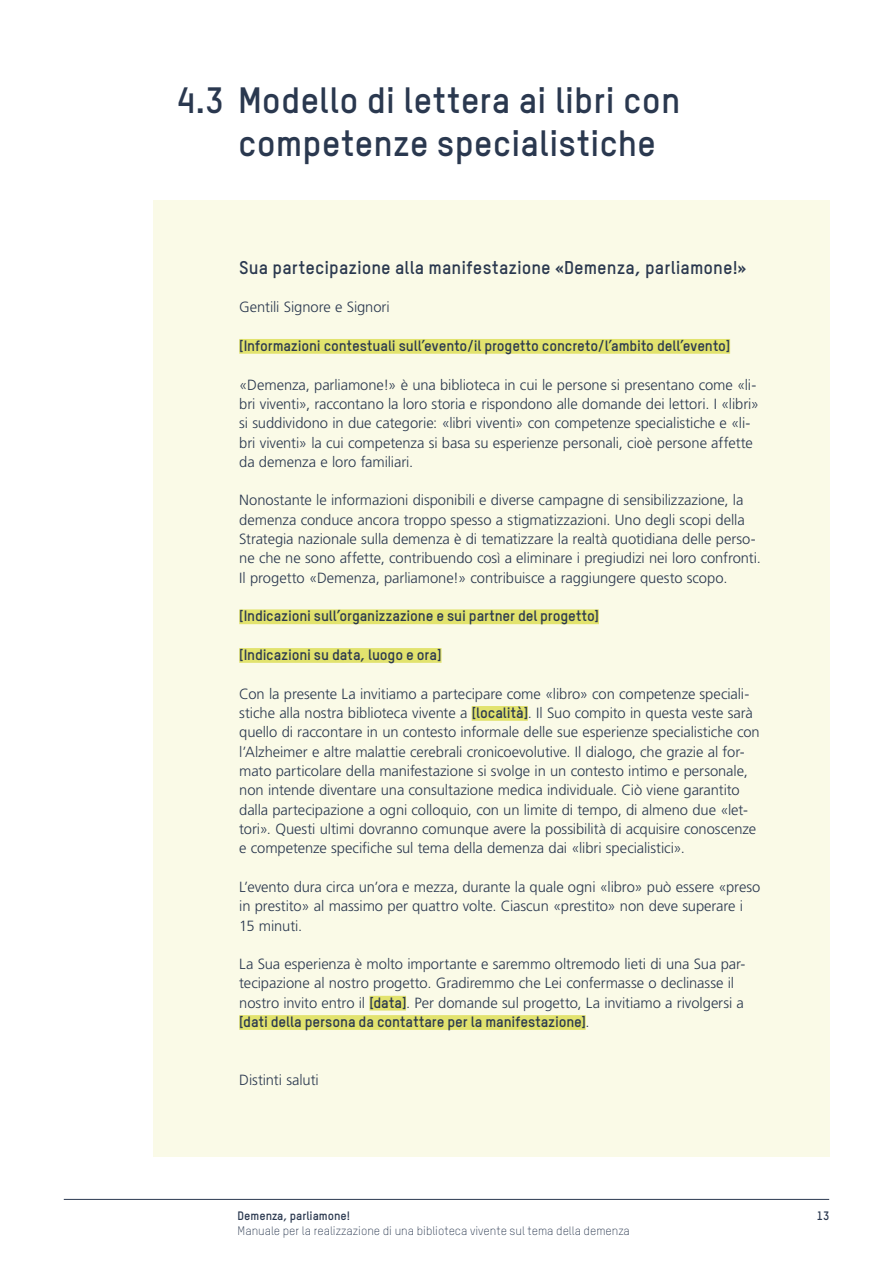
<style>
.page{position:relative;width:893px;height:1263px;background:#fff}
.page>*{position:absolute;margin:0;border:0;box-sizing:border-box;transform-origin:0 0}
.Titel{font:700 36px/43.2px "TSTAR";color:#2a384f}
.t1{font:700 18.15px "TSTAR";letter-spacing:.005em;color:#2a384f}
.t2{font:300 14.7px/19.4px "Frutiger";letter-spacing:-.005em;color:#2a384f}
.t3{font:700 14.7px "TSTAR";letter-spacing:-.005em;color:#2a384f}
.t4{font:300 12px "TSTAR";color:#2a384f}
.t5{font:700 12px "TSTAR";color:#2a384f}
.s1{font-family:"TSTAR";font-weight:700}
</style>
<div class="page">
<hr style="left:64px;top:1199px;width:765px;height:1px;background:#2a384f">
<div style="left:153px;top:200px;width:676px;height:957px;background:#fafae7"></div>
<div style="left:239px;top:339px;width:491px;height:15px;background:#e2e36e"></div>
<div style="left:239px;top:609px;width:360px;height:15px;background:#e2e36e"></div>
<div style="left:239px;top:648px;width:203px;height:15px;background:#e2e36e"></div>
<div style="left:472px;top:706px;width:56px;height:15px;background:#e2e36e"></div>
<div style="left:369px;top:996px;width:37px;height:14px;background:#e2e36e"></div>
<div style="left:239px;top:1015px;width:347px;height:15px;background:#e2e36e"></div>
<p class="Titel" style="left:238px;top:78px;width:444px;text-indent:-62px">4.3 Modello di lettera ai libri con competenze specialistiche</p>
<p class="t1" style="left:239px;top:256px;width:509px">Sua partecipazione alla manifestazione «Demenza, parliamone!»</p>
<p class="t2" style="left:239px;top:297px;width:152px">Gentili Signore e Signori</p>
<p class="t3" style="left:239px;top:336px;width:492px">[Informazioni contestuali sull’evento/il progetto concreto/l’ambito dell’evento]</p>
<p class="t2" style="left:239px;top:375px;width:521px">«Demenza, parliamone!» è una biblioteca in cui le persone si presentano come «li&shy;bri viventi», raccontano la loro storia e rispondono alle domande dei lettori. I «libri» si suddividono in due categorie: «libri viventi» con competenze specialistiche e «li&shy;bri viventi» la cui competenza si basa su esperienze personali, cioè persone affette da demenza e loro familiari.</p>
<p class="t2" style="left:239px;top:491px;width:523px">Nonostante le informazioni disponibili e diverse campagne di sensibilizzazione, la demenza conduce ancora troppo spesso a stigmatizzazioni. Uno degli scopi della Strategia nazionale sulla demenza è di tematizzare la realtà quotidiana delle perso&shy;ne che ne sono affette, contribuendo così a eliminare i pregiudizi nei loro confronti.<br>Il progetto «Demenza, parliamone!» contribuisce a raggiungere questo scopo.</p>
<p class="t3" style="left:239px;top:607px;width:361px">[Indicazioni sull’organizzazione e sui partner del progetto]</p>
<p class="t3" style="left:239px;top:645px;width:204px">[Indicazioni su data, luogo e ora]</p>
<p class="t2" style="left:239px;top:684px;width:522px">Con la presente La invitiamo a partecipare come «libro» con competenze speciali&shy;stiche alla nostra biblioteca vivente a <span class="s1">[località]</span>. Il Suo compito in questa veste sarà quello di raccontare in un contesto informale delle sue esperienze specialistiche con l’Alzheimer e altre malattie cerebrali cronicoevolutive. Il dialogo, che grazie al for&shy;mato particolare della manifestazione si svolge in un contesto intimo e personale, non intende diventare una consultazione medica individuale. Ciò viene garantito dalla partecipazione a ogni colloquio, con un limite di tempo, di almeno due «let&shy;tori». Questi ultimi dovranno comunque avere la possibilità di acquisire conoscenze e competenze specifiche sul tema della demenza dai «libri specialistici».</p>
<p class="t2" style="left:239px;top:877px;width:523px">L’evento dura circa un’ora e mezza, durante la quale ogni «libro» può essere «preso in prestito» al massimo per quattro volte. Ciascun «prestito» non deve superare i<br>15 minuti.</p>
<p class="t2" style="left:239px;top:954px;width:507px">La Sua esperienza è molto importante e saremmo oltremodo lieti di una Sua par&shy;tecipazione al nostro progetto. Gradiremmo che Lei confermasse o declinasse il nostro invito entro il <span class="s1">[data]</span>. Per domande sul progetto, La invitiamo a rivolgersi a <span class="s1">[dati della persona da contattare per la manifestazione]</span>.</p>
<p class="t2" style="left:239px;top:1070px;width:81px">Distinti saluti</p>
<p class="t5" style="left:238px;top:1208px;width:114px">Demenza, parliamone!</p>
<p class="t4" style="left:238px;top:1223px;width:394px">Manuale per la realizzazione di una biblioteca vivente sul tema della demenza</p>
<p class="t5" style="left:817px;top:1208px;width:14px">13</p>
</div>
